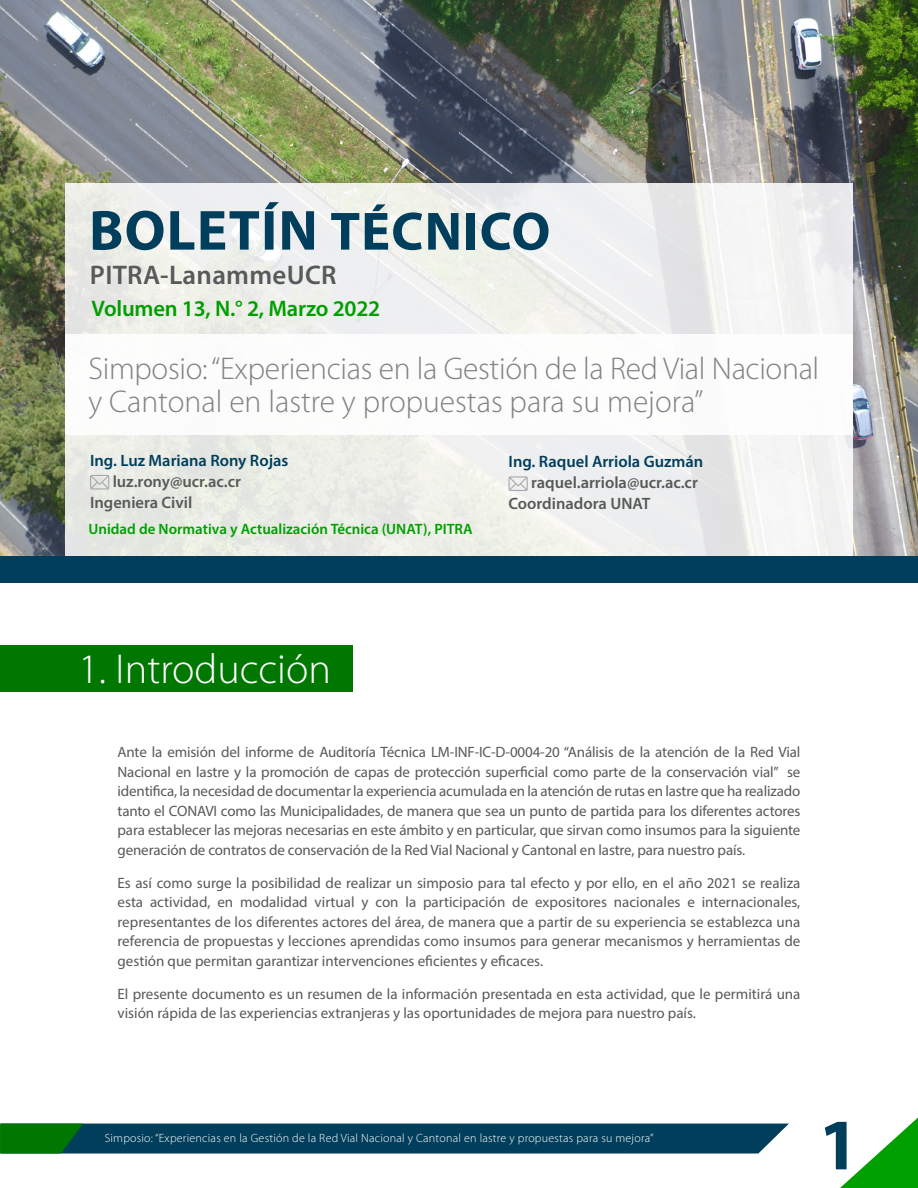
<style>
.page{position:relative;width:918px;height:1188px;background:#fff}
.page>*{position:absolute;margin:0;border:0;box-sizing:border-box;transform-origin:0 0}
.t1{font:700 73.05px "Myriad Pro";color:#003e5b}
.t2{font:700 57px "Myriad Pro";letter-spacing:.02em;color:#003e5b}
.t3{font:300 42px "Myriad Pro";color:#fff}
.t4{font:300 31.5px/33px "Myriad Pro";letter-spacing:-.01em;color:#808285}
.t5{font:600 27px "Myriad Pro";letter-spacing:.01em;color:#575a58}
.t6{font:600 22.5px "Myriad Pro";letter-spacing:-.01em;color:#009f00}
.t7{font:600 16.5px/21px "Myriad Pro";color:#575a58}
.t8{font:600 16.5px "Myriad Pro";color:#003e5b}
.t9{font:15px/19.5px "Myriad Pro";color:#575a58;text-align:justify}
.t10{font:600 15px "Myriad Pro";color:#009f00}
.t11{font:300 12px "Myriad Pro";letter-spacing:.02em;color:#fff}
.s1{font-size:54.3px}
</style>
<div class="page">
<svg style="left:840px;top:1118px;width:78px;height:70px"></svg>
<svg style="left:0;top:1124px;width:789px;height:30px;background:#084958"></svg>
<img style="left:0;top:0;width:918px;height:556px">
<svg style="left:65px;top:183px;width:788px;height:373px;fill:#eeefed"></svg>
<div style="left:65px;top:334px;width:788px;height:101px;background:#fff"></div>
<svg style="left:90px;top:475px;width:19px;height:15px"></svg>
<svg style="left:509px;top:476px;width:19px;height:15px"></svg>
<div style="left:0;top:556px;width:918px;height:27px;background:#003e5b"></div>
<div style="left:0;top:646px;width:353px;height:46px;background:#070"></div>
<h2 class="t2" style="left:89px;top:193px;width:463px">BOLETÍN <span class="s1">TÉCNICO</span></h2>
<h3 class="t5" style="left:90px;top:258px;width:248px">PITRA-LanammeUCR</h3>
<h3 class="t6" style="left:92px;top:294px;width:290px">Volumen 13, N.° 2, Marzo 2022</h3>
<h3 class="t4" style="left:88px;top:352px;width:732px">Simposio: “Experiencias en la Gestión de la Red Vial Nacional y Cantonal en lastre y propuestas para su mejora”</h3>
<p class="t8" style="left:90px;top:449px;width:200px">Ing. Luz Mariana Rony Rojas</p>
<p class="t7" style="left:90px;top:470px;width:152px;text-indent:23px">luz.rony@ucr.ac.cr<br>Ingeniera Civil</p>
<p class="t8" style="left:509px;top:451px;width:196px">Ing. Raquel Arriola Guzmán</p>
<p class="t7" style="left:509px;top:472px;width:191px;text-indent:23px">raquel.arriola@ucr.ac.cr<br>Coordinadora UNAT</p>
<p class="t10" style="left:88px;top:519px;width:386px">Unidad de Normativa y Actualización Técnica (UNAT), PITRA</p>
<h3 class="t3" style="left:78px;top:645px;width:254px">1. Introducción</h3>
<p class="t9" style="left:118px;top:742px;width:684px">Ante la emisión del informe de Auditoría Técnica LM-INF-IC-D-0004-20 “Análisis de la atención de la Red Vial Nacional en lastre y la promoción de capas de protección superficial como parte de la conservación vial” se identifica, la necesidad de documentar la experiencia acumulada en la atención de rutas en lastre que ha realizado tanto el CONAVI como las Municipalidades, de manera que sea un punto de partida para los diferentes actores para establecer las mejoras necesarias en este ámbito y en particular, que sirvan como insumos para la siguiente generación de contratos de conservación de la Red Vial Nacional y Cantonal en lastre, para nuestro país.</p>
<p class="t9" style="left:118px;top:873px;width:684px">Es así como surge la posibilidad de realizar un simposio para tal efecto y por ello, en el año 2021 se realiza esta actividad, en modalidad virtual y con la participación de expositores nacionales e internacionales, representantes de los diferentes actores del área, de manera que a partir de su experiencia se establezca una referencia de propuestas y lecciones aprendidas como insumos para generar mecanismos y herramientas de gestión que permitan garantizar intervenciones eficientes y eficaces.</p>
<p class="t9" style="left:118px;top:984px;width:684px">El presente documento es un resumen de la información presentada en esta actividad, que le permitirá una visión rápida de las experiencias extranjeras y las oportunidades de mejora para nuestro país.</p>
<p class="t11" style="left:105px;top:1131px;width:550px">Simposio: “Experiencias en la Gestión de la Red Vial Nacional y Cantonal en lastre y propuestas para su mejora”</p>
<h1 class="t1" style="left:819px;top:1097px;width:42px">1</h1>
</div>
